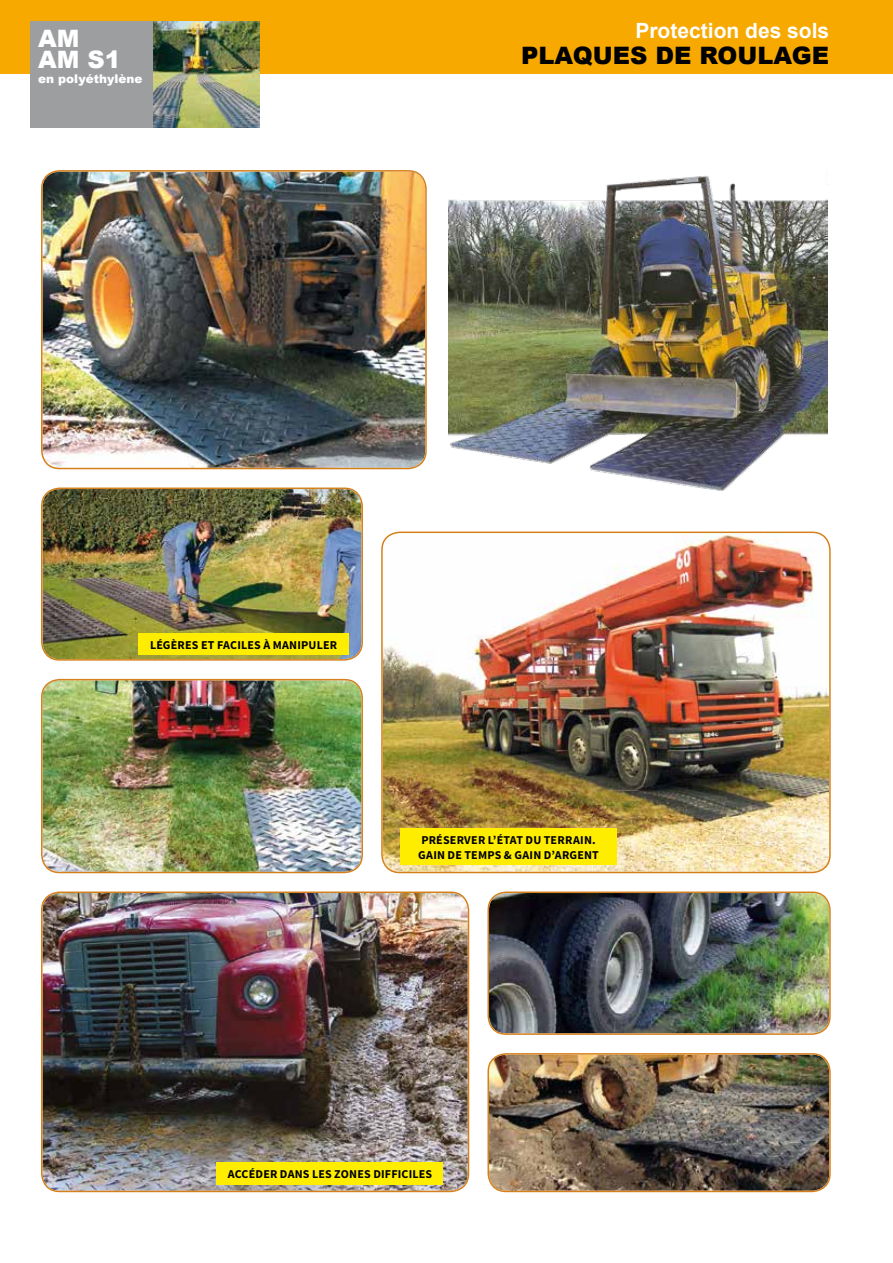
<style>
.page{position:relative;width:893px;height:1263px;background:#fff}
.page>*{position:absolute;margin:0;border:0;box-sizing:border-box;transform-origin:0 0}
.t1{font:900 24px "Arial";color:#000}
.t2{font:900 24px/21px "Arial";color:#fff}
.t3{font:700 21px "Arial";color:#fff}
.t4{font:700 12px/14.4px "Source Sans Pro";letter-spacing:.015em;color:#000}
.t5{font:900 12px "Arial";color:#fff}
</style>
<div class="page">
<div style="left:0;top:0;width:893px;height:73px;background:#f7a900"></div>
<div style="left:30px;top:21px;width:229px;height:107px;background:#9c9e9f"></div>
<img style="left:383px;top:534px;width:446px;height:338px">
<div style="left:381px;top:531px;width:450px;height:342px;border:2px solid #d5801b;border-radius:18px"></div>
<img style="left:43px;top:680px;width:318px;height:192px">
<div style="left:41px;top:679px;width:322px;height:194px;border:2px solid #d5801b;border-radius:18px"></div>
<img style="left:490px;top:1054px;width:339px;height:137px">
<div style="left:487px;top:1053px;width:344px;height:139px;border:2px solid #d5801b;border-radius:18px"></div>
<div style="left:401px;top:829px;width:216px;height:36px;background:#ffed00"></div>
<img style="left:43px;top:893px;width:425px;height:298px">
<div style="left:41px;top:891px;width:428px;height:301px;border:2px solid #d5801b;border-radius:18px"></div>
<img style="left:490px;top:894px;width:339px;height:138px">
<div style="left:487px;top:891px;width:344px;height:144px;border:2px solid #d5801b;border-radius:18px"></div>
<div style="left:217px;top:1162px;width:226px;height:22px;background:#ffed00"></div>
<img style="left:43px;top:172px;width:382px;height:296px">
<div style="left:41px;top:170px;width:386px;height:299px;border:2px solid #d5801b;border-radius:18px"></div>
<img style="left:448px;top:175px;width:380px;height:315px">
<img style="left:43px;top:490px;width:318px;height:169px">
<div style="left:41px;top:487px;width:322px;height:174px;border:2px solid #d5801b;border-radius:18px"></div>
<div style="left:139px;top:634px;width:210px;height:21px;background:#ffed00"></div>
<img style="left:153px;top:21px;width:106px;height:107px">
<h1 class="t2" style="left:38px;top:27px;width:84px">AM<br>AM S1</h1>
<p class="t5" style="left:38px;top:70px;width:106px">en polyéthylène</p>
<h2 class="t3" style="left:635px;top:17px;width:195px">Protection des sols</h2>
<h1 class="t1" style="left:521px;top:38px;width:310px">PLAQUES DE ROULAGE</h1>
<p class="t4" style="left:150px;top:638px;width:189px">LÉGÈRES ET FACILES À MANIPULER</p>
<p class="t4" style="left:418px;top:833px;width:182px">PRÉSERVER L’ÉTAT DU TERRAIN.<br>GAIN DE TEMPS &amp; GAIN D’ARGENT</p>
<p class="t4" style="left:228px;top:1167px;width:206px">ACCÉDER DANS LES ZONES DIFFICILES</p>
</div>
